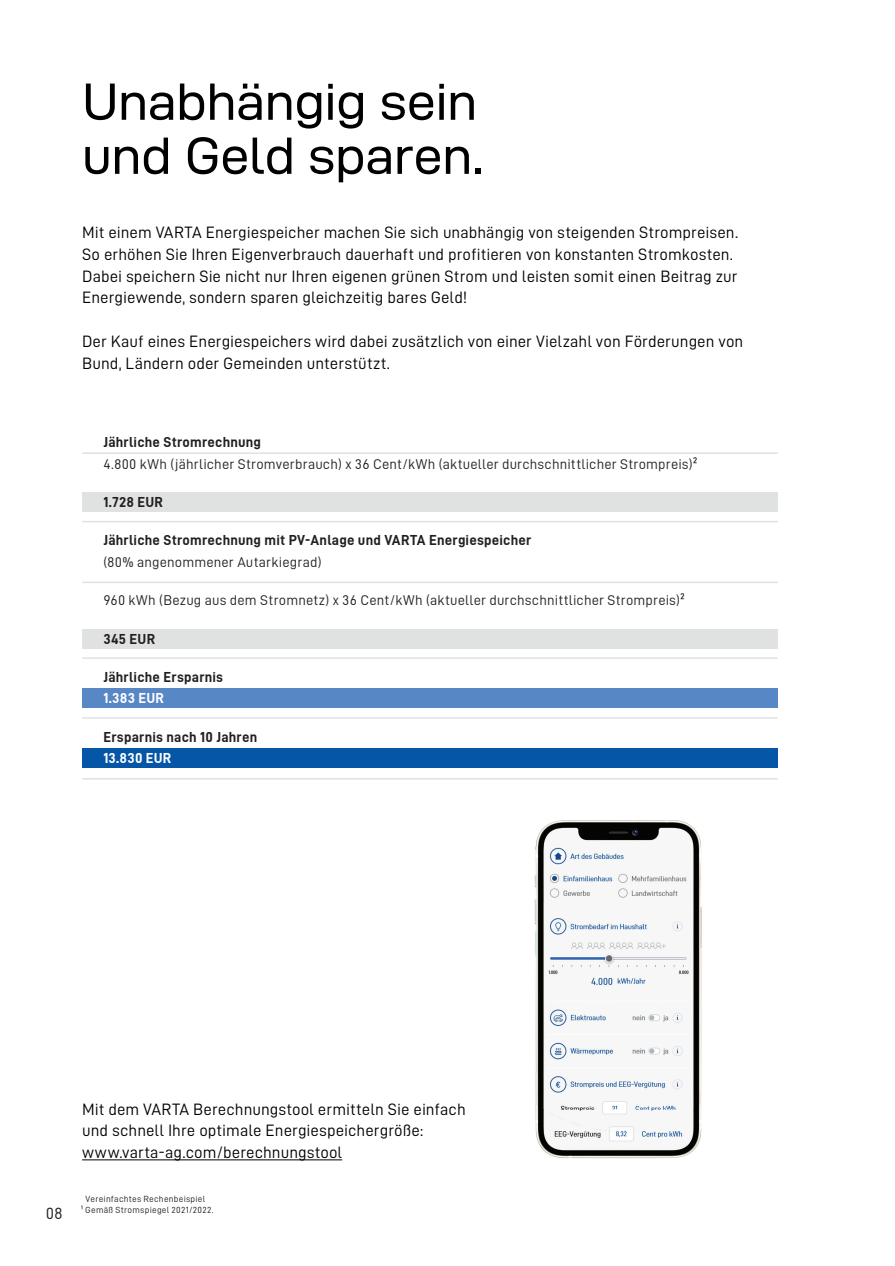
<style>
.page{position:relative;width:895px;height:1266px;background:#fff}
.page>*{position:absolute;margin:0;border:0;box-sizing:border-box;transform-origin:0 0}
.t1{font:52.5px/54px "Varta DIN Wd";letter-spacing:-.005em;color:#000}
.t2{font:16.5px/21.8px "Varta DIN Pro";color:#000}
.t3{font:16.5px "Varta DIN";color:#231f20}
.t4{font:14.25px "Varta DIN";letter-spacing:.01em;color:#231f20}
.t5{font:700 14.25px "Varta DIN";letter-spacing:.015em;color:#231f20}
.t6{font:700 14.25px "Varta DIN";letter-spacing:.015em;color:#fff}
.t7{font:9px/10.8px "Varta DIN";letter-spacing:.025em;color:#231f20;text-align:center}
</style>
<div class="page">
<hr style="left:82px;top:1159px;width:260px;height:1px;background:#000">
<img style="left:534px;top:820px;width:167px;height:338px">
<hr style="left:82px;top:452px;width:695px;height:2px;background:#e0e2e1">
<hr style="left:82px;top:581px;width:695px;height:2px;background:#e0e2e1">
<div style="left:83px;top:688px;width:694px;height:20px;background:#5887c6"></div>
<hr style="left:82px;top:717px;width:695px;height:1px;background:#e0e2e1">
<div style="left:83px;top:748px;width:694px;height:20px;background:#0556a6"></div>
<hr style="left:82px;top:778px;width:695px;height:1px;background:#e0e2e1">
<div style="left:83px;top:628px;width:694px;height:20px;background:#e0e2e1"></div>
<hr style="left:82px;top:657px;width:695px;height:2px;background:#e0e2e1">
<div style="left:83px;top:492px;width:694px;height:20px;background:#e0e2e1"></div>
<hr style="left:82px;top:521px;width:695px;height:1px;background:#e0e2e1">
<h1 class="t1" style="left:82px;top:75px;width:402px">Unabhängig sein und Geld sparen.</h1>
<p class="t2" style="left:82px;top:221px;width:657px">Mit einem VARTA Energiespeicher machen Sie sich unabhängig von steigenden Strompreisen.<br>So erhöhen Sie Ihren Eigenverbrauch dauerhaft und profitieren von konstanten Stromkosten.<br>Dabei speichern Sie nicht nur Ihren eigenen grünen Strom und leisten somit einen Beitrag zur Energiewende, sondern sparen gleichzeitig bares Geld!</p>
<p class="t2" style="left:82px;top:330px;width:662px">Der Kauf eines Energiespeichers wird dabei zusätzlich von einer Vielzahl von Förderungen von<br>Bund, Ländern oder Gemeinden unterstützt.</p>
<p class="t5" style="left:103px;top:434px;width:159px">Jährliche Stromrechnung</p>
<p class="t4" style="left:103px;top:455px;width:595px">4.800 kWh (jährlicher Stromverbrauch) x 36 Cent/kWh (aktueller durchschnittlicher Strompreis)²</p>
<p class="t5" style="left:103px;top:494px;width:61px">1.728 EUR</p>
<p class="t5" style="left:103px;top:532px;width:429px">Jährliche Stromrechnung mit PV-Anlage und VARTA Energiespeicher</p>
<p class="t4" style="left:103px;top:553px;width:219px">(80% angenommener Autarkiegrad)</p>
<p class="t4" style="left:103px;top:592px;width:582px">960 kWh (Bezug aus dem Stromnetz) x 36 Cent/kWh (aktueller durchschnittlicher Strompreis)²</p>
<p class="t5" style="left:103px;top:630px;width:53px">345 EUR</p>
<p class="t5" style="left:103px;top:668px;width:121px">Jährliche Ersparnis</p>
<p class="t6" style="left:103px;top:690px;width:62px">1.383 EUR</p>
<p class="t5" style="left:103px;top:728px;width:155px">Ersparnis nach 10 Jahren</p>
<p class="t6" style="left:103px;top:749px;width:70px">13.830 EUR</p>
<p class="t3" style="left:46px;top:1203px;width:19px">08</p>
<p class="t2" style="left:82px;top:1098px;width:385px">Mit dem VARTA Berechnungstool ermitteln Sie einfach und schnell Ihre optimale Energiespeichergröße: www.varta-ag.com/berechnungstool</p>
<p class="t7" style="left:81px;top:1193px;width:134px">Vereinfachtes Rechenbeispiel<br>¹ Gemäß Stromspiegel 2021/2022.</p>
</div>
